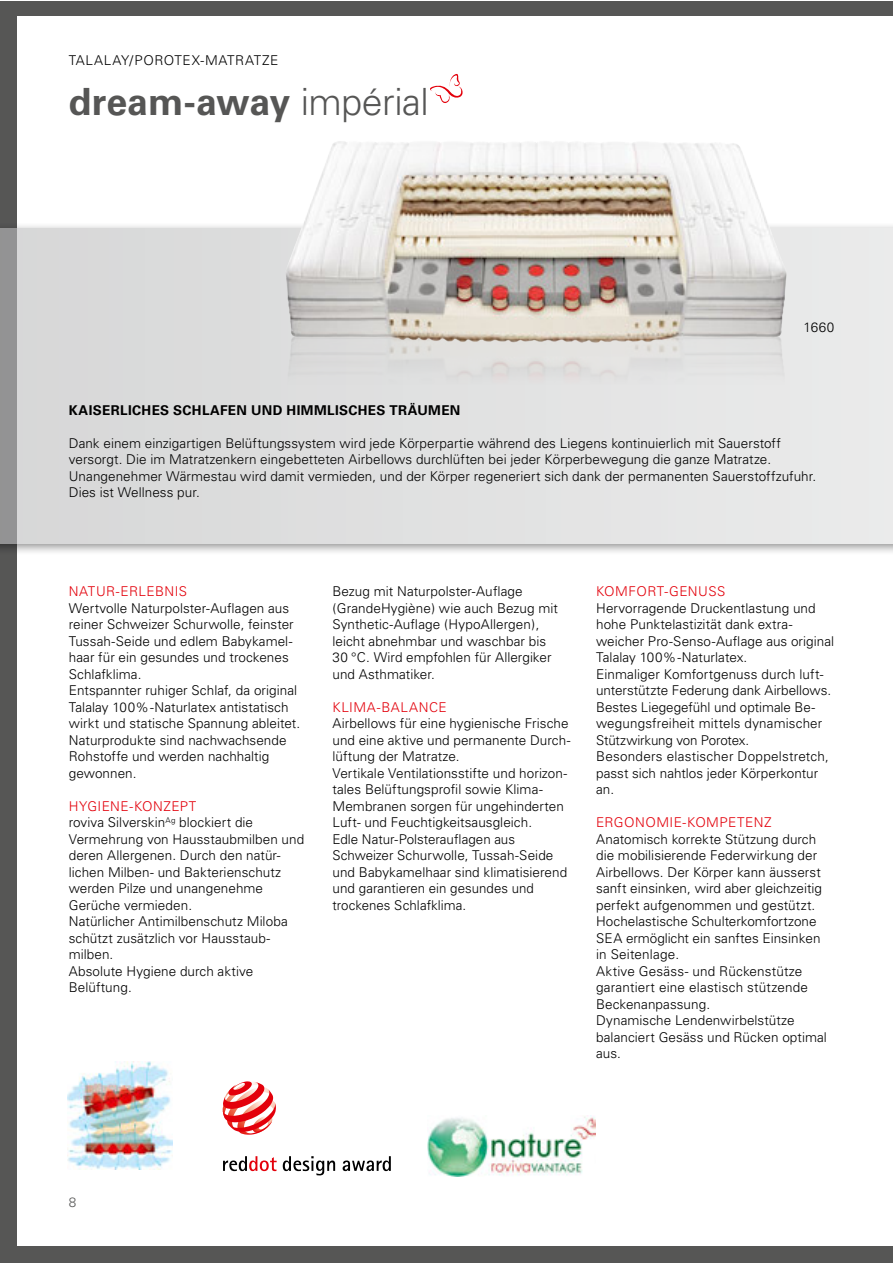
<style>
.page{position:relative;width:893px;height:1263px;background:#fff}
.page>*{position:absolute;margin:0;border:0;box-sizing:border-box;transform-origin:0 0}
.t1{font:700 37.5px "Univers";letter-spacing:-.005em;color:#565655}
.t2{font:300 13.5px/16.5px "Univers";letter-spacing:.005em;color:#000}
.t3{font:300 13.5px "Univers";letter-spacing:.035em;color:#e3000b}
.t4{font:700 13.5px "Univers";letter-spacing:.025em;color:#000}
.t5{font:300 13.5px "Univers";letter-spacing:.045em;color:#000}
.t6{font:300 13.5px "Univers";color:#565655}
.s1{font-weight:300}
.s2{color:#e3000b}
</style>
<div class="page">
<div style="left:0;top:1px;width:892px;height:1262px;background:#565655"></div>
<div style="left:18px;top:16px;width:874px;height:1229px;background:#fff"></div>
<div style="left:0;top:222px;width:892px;height:334px;background:#000;opacity:.75"></div>
<svg style="left:0;top:229px;width:892px;height:314px;background:#dadbdb"></svg>
<svg style="left:430px;top:74px;width:33px;height:29px"></svg>
<img style="left:68px;top:1061px;width:105px;height:108px">
<img style="left:427px;top:1115px;width:169px;height:61px">
<svg style="left:223px;top:1156px;width:54px;height:15px"></svg>
<svg style="left:283px;top:1156px;width:52px;height:19px"></svg>
<svg style="left:343px;top:1156px;width:48px;height:15px"></svg>
<svg style="left:223px;top:1081px;width:53px;height:53px"></svg>
<div style="left:253px;top:392px;width:564px;height:119px;background:#e2e3e3"></div>
<img style="left:253px;top:141px;width:564px;height:251px">
<p class="t5" style="left:69px;top:52px;width:211px">TALALAY/POROTEX-MATRATZE</p>
<h1 class="t1" style="left:69px;top:80px;width:361px">dream-away <span class="s1">impérial</span></h1>
<p class="t2" style="left:803px;top:319px;width:32px">1660</p>
<p class="t4" style="left:69px;top:402px;width:393px">KAISERLICHES SCHLAFEN UND HIMMLISCHES TRÄUMEN</p>
<p class="t2" style="left:69px;top:435px;width:749px">Dank einem einzigartigen Belüftungssystem wird jede Körperpartie während des Liegens kontinuierlich mit Sauerstoff versorgt. Die im Matratzenkern eingebetteten Airbellows durchlüften bei jeder Körperbewegung die ganze Matratze.<br>Unangenehmer Wärmestau wird damit vermieden, und der Körper regeneriert sich dank der permanenten Sauerstoffzufuhr.<br>Dies ist Wellness pur.</p>
<p class="t3" style="left:69px;top:583px;width:120px">NATUR-ERLEBNIS</p>
<p class="t2" style="left:69px;top:600px;width:233px">Wertvolle Naturpolster-Auflagen aus reiner Schweizer Schurwolle, feinster Tussah-Seide und edlem Babykamel&shy;haar für ein gesundes und trockenes Schlafklima.<br>Entspannter ruhiger Schlaf, da original Talalay 100%-Naturlatex antistatisch wirkt und statische Spannung ableitet.<br>Naturprodukte sind nachwachsende Rohstoffe und werden nachhaltig gewonnen.</p>
<p class="t2" style="left:69px;top:798px;width:237px"><span class="s2">HYGIENE-KONZEPT<br></span>roviva Silverskin<sup>Ag</sup> blockiert die<br>Vermehrung von Hausstaubmilben und deren Allergenen. Durch den natür&shy;lichen Milben- und Bakterienschutz werden Pilze und unangenehme<br>Gerüche vermieden.<br>Natürlicher Antimilbenschutz Miloba schützt zusätzlich vor Hausstaub&shy;milben.<br>Absolute Hygiene durch aktive<br>Belüftung.</p>
<p class="t2" style="left:332px;top:583px;width:227px">Bezug mit Naturpolster-Auflage (GrandeHygiène) wie auch Bezug mit<br>Synthetic-Auflage (HypoAllergen), leicht abnehmbar und waschbar bis<br>30 °C. Wird empfohlen für Allergiker und Asthmatiker.</p>
<p class="t3" style="left:332px;top:699px;width:116px">KLIMA-BALANCE</p>
<p class="t2" style="left:332px;top:715px;width:240px">Airbellows für eine hygienische Frische und eine aktive und permanente Durch&shy;lüftung der Matratze.<br>Vertikale Ventilationsstifte und horizon&shy;tales Belüftungsprofil sowie Klima-Membranen sorgen für ungehinderten Luft- und Feuchtigkeitsausgleich.<br>Edle Natur-Polsterauflagen aus Schweizer Schurwolle, Tussah-Seide und Babykamelhaar sind klimatisierend und garantieren ein gesundes und trockenes Schlafklima.</p>
<p class="t3" style="left:596px;top:583px;width:131px">KOMFORT-GENUSS</p>
<p class="t2" style="left:596px;top:600px;width:240px">Hervorragende Druckentlastung und hohe Punktelastizität dank extra&shy;weicher Pro-Senso-Auflage aus original Talalay 100%-Naturlatex.<br>Einmaliger Komfortgenuss durch luft&shy;unterstützte Federung dank Airbellows.<br>Bestes Liegegefühl und optimale Be&shy;wegungsfreiheit mittels dynamischer Stützwirkung von Porotex.<br>Besonders elastischer Doppelstretch, passt sich nahtlos jeder Körperkontur an.</p>
<p class="t3" style="left:596px;top:814px;width:177px">ERGONOMIE-KOMPETENZ</p>
<p class="t2" style="left:596px;top:831px;width:232px">Anatomisch korrekte Stützung durch die mobilisierende Federwirkung der<br>Airbellows. Der Körper kann äusserst sanft einsinken, wird aber gleichzeitig perfekt aufgenommen und gestützt.<br>Hochelastische Schulterkomfortzone<br>SEA ermöglicht ein sanftes Einsinken in Seitenlage.<br>Aktive Gesäss- und Rückenstütze garantiert eine elastisch stützende<br>Beckenanpassung.<br>Dynamische Lendenwirbelstütze balanciert Gesäss und Rücken optimal aus.</p>
<p class="t6" style="left:69px;top:1194px;width:9px">8</p>
</div>
